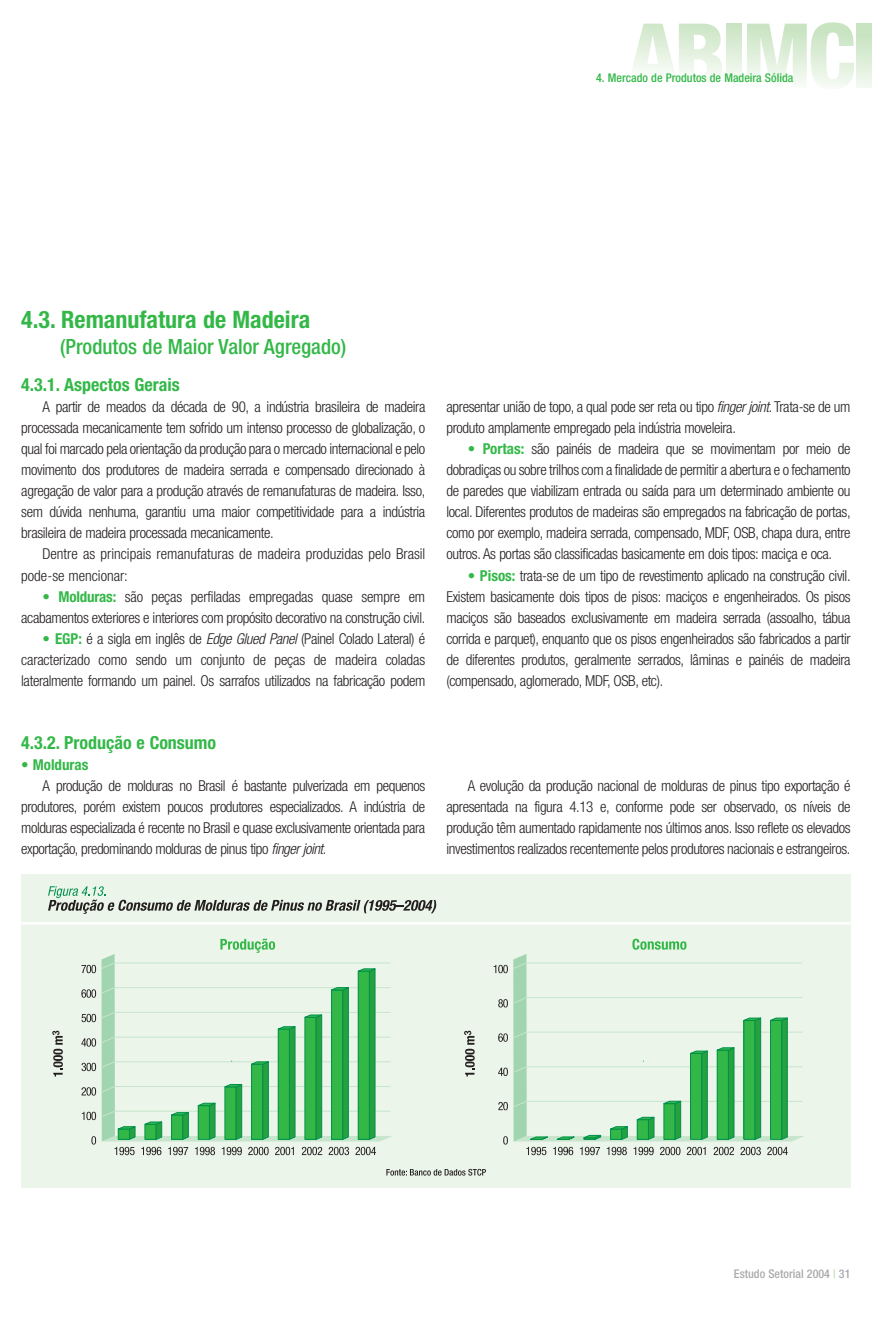
<style>
.page{position:relative;width:893px;height:1319px;background:#fff}
.page>*{position:absolute;margin:0;border:0;box-sizing:border-box;transform-origin:0 0}
.t1{font:700 condensed 24px "Helvetica Neue";color:#33b848}
.t2{font:500 condensed 21px "Helvetica Neue";color:#33b848}
.t3{font:700 condensed 18px "Helvetica Neue";color:#33b848}
.t4{font:300 condensed 15px/21px "Helvetica Neue";letter-spacing:-.025em;color:#241f1f;text-align:justify}
.t5{font:300 condensed 15px/21px "Helvetica Neue";color:#241f1f}
.t6{font:700 condensed 15px "Helvetica Neue";color:#33b848}
.t7{font:500 condensed 12px "Helvetica Neue";color:#33b848}
.t8{font:500 condensed 12px "Helvetica Neue";color:#aaaaac}
.s1{font-weight:700;color:#33b848}
.s2{font-style:italic}
.s3{color:#bcdeaf}
</style>
<div class="page">
<svg style="left:633px;top:24px;width:89px;height:52px"></svg>
<svg style="left:726px;top:24px;width:15px;height:54px"></svg>
<svg style="left:747px;top:22px;width:107px;height:65px"></svg>
<svg style="left:856px;top:24px;width:15px;height:64px"></svg>
<div style="left:21px;top:874px;width:829px;height:313px;background:#ebf5ea"></div>
<hr style="left:21px;top:921px;width:829px;height:3px;background:#fff">
<svg style="left:52px;top:1030px;width:11px;height:46px"></svg>
<svg style="left:386px;top:1168px;width:100px;height:7px"></svg>
<svg style="left:48px;top:886px;width:388px;height:27px"></svg>
<svg style="left:81px;top:938px;width:311px;height:216px"></svg>
<svg style="left:464px;top:1030px;width:11px;height:46px"></svg>
<svg style="left:494px;top:938px;width:310px;height:216px"></svg>
<p class="t7" style="left:596px;top:73px;width:199px">4. Mercado de Produtos de Madeira Sólida</p>
<h1 class="t1" style="left:21px;top:305px;width:290px">4.3. Remanufatura de Madeira</h1>
<h2 class="t2" style="left:60px;top:339px;width:288px">(Produtos de Maior Valor Agregado)</h2>
<p class="t3" style="left:21px;top:378px;width:160px">4.3.1. Aspectos Gerais</p>
<p class="t4" style="left:21px;top:398px;width:406px;text-indent:21px">A partir de meados da década de 90, a indústria brasileira de madeira processada mecanicamente tem sofrido um intenso processo de globalização, o qual foi marcado pela orientação da produção para o mercado internacional e pelo movimento dos produtores de madeira serrada e compensado direcionado à agregação de valor para a produção através de remanufaturas de madeira. Isso, sem dúvida nenhuma, garantiu uma maior competitividade para a indústria brasileira de madeira processada mecanicamente.</p>
<p class="t5" style="left:21px;top:545px;width:406px;text-indent:21px">Dentre as principais remanufaturas de madeira produzidas pelo Brasil pode-se mencionar:</p>
<p class="t4" style="left:21px;top:587px;width:406px;text-align:right"><span class="s1">• Molduras:</span> são peças perfiladas empregadas quase sempre em acabamentos exteriores e interiores com propósito decorativo na construção civil.</p>
<p class="t4" style="left:21px;top:629px;width:406px;text-indent:21px"><span class="s1">• EGP:</span> é a sigla em inglês de <span class="s2">Edge Glued Panel</span> (Painel Colado Lateral) é caracterizado como sendo um conjunto de peças de madeira coladas lateralmente formando um painel. Os sarrafos utilizados na fabricação podem</p>
<p class="t4" style="left:446px;top:398px;width:405px">apresentar união de topo, a qual pode ser reta ou tipo <span class="s2">finger joint</span>. Trata-se de um produto amplamente empregado pela indústria moveleira.</p>
<p class="t4" style="left:446px;top:440px;width:406px;text-indent:21px"><span class="s1">• Portas:</span> são painéis de madeira que se movimentam por meio de dobradiças ou sobre trilhos com a finalidade de permitir a abertura e o fechamento de paredes que viabilizam entrada ou saída para um determinado ambiente ou local. Diferentes produtos de madeiras são empregados na fabricação de portas, como por exemplo, madeira serrada, compensado, MDF, OSB, chapa dura, entre outros. As portas são classificadas basicamente em dois tipos: maciça e oca.</p>
<p class="t4" style="left:446px;top:566px;width:406px;text-indent:21px"><span class="s1">• Pisos:</span> trata-se de um tipo de revestimento aplicado na construção civil.<br>Existem basicamente dois tipos de pisos: maciços e engenheirados. Os pisos maciços são baseados exclusivamente em madeira serrada (assoalho, tábua corrida e parquet), enquanto que os pisos engenheirados são fabricados a partir de diferentes produtos, geralmente serrados, lâminas e painéis de madeira (compensado, aglomerado, MDF, OSB, etc).</p>
<p class="t3" style="left:21px;top:735px;width:196px">4.3.2. Produção e Consumo</p>
<p class="t6" style="left:21px;top:758px;width:69px">• Molduras</p>
<p class="t4" style="left:21px;top:776px;width:405px;text-indent:21px">A produção de molduras no Brasil é bastante pulverizada em pequenos produtores, porém existem poucos produtores especializados. A indústria de molduras especializada é recente no Brasil e quase exclusivamente orientada para exportação, predominando molduras de pinus tipo <span class="s2">finger joint</span>.</p>
<p class="t4" style="left:446px;top:776px;width:406px;text-indent:21px">A evolução da produção nacional de molduras de pinus tipo exportação é apresentada na figura 4.13 e, conforme pode ser observado, os níveis de produção têm aumentado rapidamente nos últimos anos. Isso reflete os elevados investimentos realizados recentemente pelos produtores nacionais e estrangeiros.</p>
<p class="t8" style="left:734px;top:1268px;width:118px">Estudo Setorial 2004 <span class="s3">|</span> 31</p>
</div>
